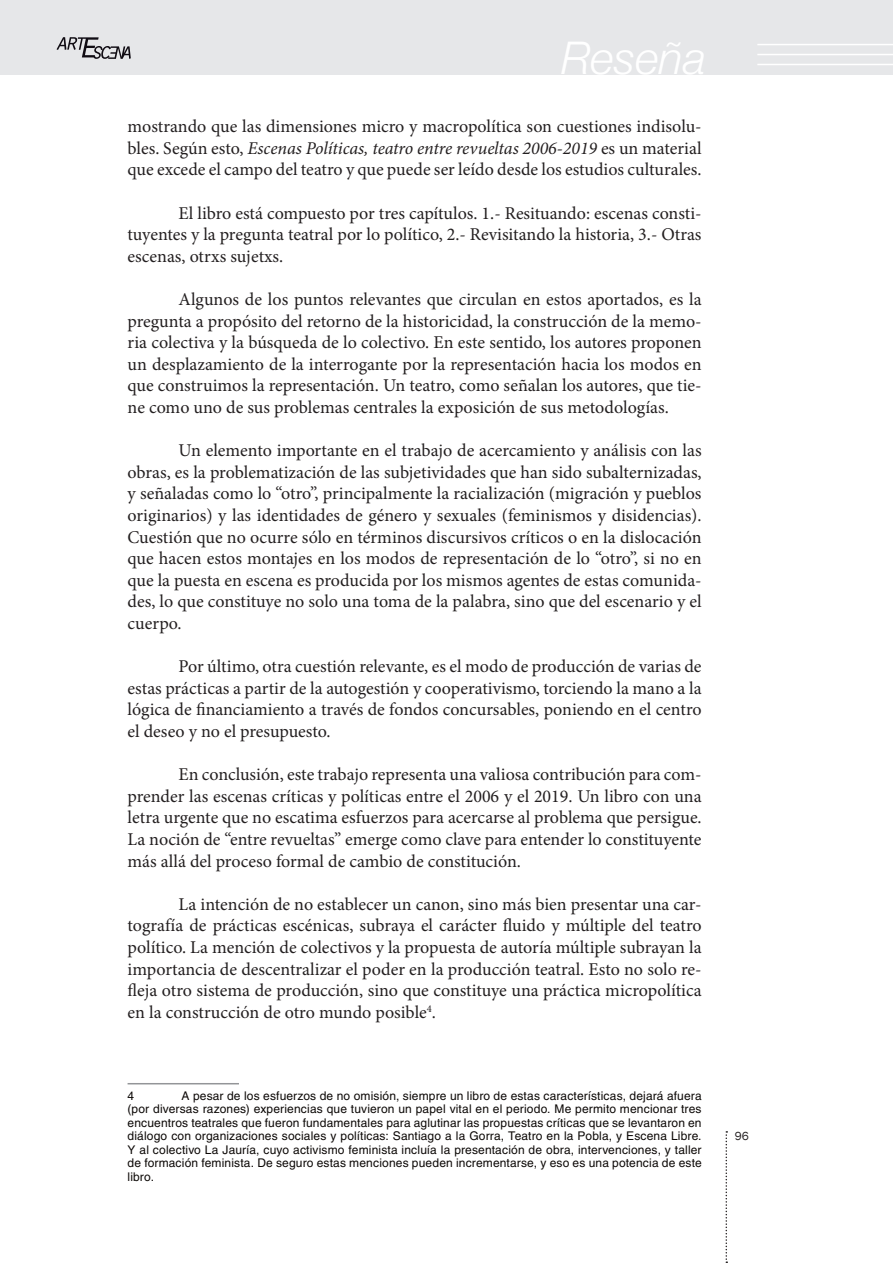
<style>
.page{position:relative;width:893px;height:1263px;background:#fff}
.page>*{position:absolute;margin:0;border:0;box-sizing:border-box;transform-origin:0 0}
.t1{font:italic 300 45px "Helvetica Neue";color:#fff}
.t2{font:18px/21.6px "Minion Pro";color:#231f20;text-align:justify}
.t3{font:12px/13.5px "Helvetica LT Std";letter-spacing:.015em;color:#0c0806;text-align:justify}
.t4{font:12px "Franklin Gothic";color:#231f20}
.s1{font-style:italic}
</style>
<div class="page">
<div style="left:0;top:0;width:893px;height:74px;background:#e6e7e9"></div>
<svg style="left:725px;top:1131px;width:2px;height:132px"></svg>
<hr style="left:757px;top:64px;width:136px;height:1px;background:#fff">
<hr style="left:757px;top:54px;width:136px;height:1px;background:#fff">
<hr style="left:757px;top:44px;width:136px;height:1px;background:#fff">
<svg style="left:57px;top:37px;width:74px;height:22px"></svg>
<hr style="left:128px;top:1083px;width:111px;height:1px;background:#939598">
<h1 class="t1" style="left:561px;top:31px;width:147px">Reseña</h1>
<p class="t2" style="left:128px;top:116px;width:576px">mostrando que las dimensiones micro y macropolítica son cuestiones indisolu&shy;bles. Según esto, <span class="s1">Escenas Políticas, teatro entre revueltas 2006-2019</span> es un material que excede el campo del teatro y que puede ser leído desde los estudios culturales.</p>
<p class="t2" style="left:128px;top:202px;width:576px;text-indent:51px">El libro está compuesto por tres capítulos. 1.- Resituando: escenas consti&shy;tuyentes y la pregunta teatral por lo político, 2.- Revisitando la historia, 3.- Otras escenas, otrxs sujetxs.</p>
<p class="t2" style="left:128px;top:288px;width:576px;text-indent:51px">Algunos de los puntos relevantes que circulan en estos aportados, es la pregunta a propósito del retorno de la historicidad, la construcción de la memo&shy;ria colectiva y la búsqueda de lo colectivo. En este sentido, los autores proponen un desplazamiento de la interrogante por la representación hacia los modos en que construimos la representación. Un teatro, como señalan los autores, que tie&shy;ne como uno de sus problemas centrales la exposición de sus metodologías.</p>
<p class="t2" style="left:128px;top:440px;width:576px;text-indent:51px">Un elemento importante en el trabajo de acercamiento y análisis con las obras, es la problematización de las subjetividades que han sido subalternizadas, y señaladas como lo “otro”, principalmente la racialización (migración y pueblos originarios) y las identidades de género y sexuales (feminismos y disidencias).<br>Cuestión que no ocurre sólo en términos discursivos críticos o en la dislocación que hacen estos montajes en los modos de representación de lo “otro”, si no en que la puesta en escena es producida por los mismos agentes de estas comunida&shy;des, lo que constituye no solo una toma de la palabra, sino que del escenario y el cuerpo.</p>
<p class="t2" style="left:128px;top:656px;width:576px;text-indent:51px">Por último, otra cuestión relevante, es el modo de producción de varias de estas prácticas a partir de la autogestión y cooperativismo, torciendo la mano a la lógica de financiamiento a través de fondos concursables, poniendo en el centro el deseo y no el presupuesto.</p>
<p class="t2" style="left:128px;top:764px;width:576px;text-indent:51px">En conclusión, este trabajo representa una valiosa contribución para com&shy;prender las escenas críticas y políticas entre el 2006 y el 2019. Un libro con una letra urgente que no escatima esfuerzos para acercarse al problema que persigue.<br>La noción de “entre revueltas” emerge como clave para entender lo constituyente más allá del proceso formal de cambio de constitución.</p>
<p class="t2" style="left:128px;top:893px;width:576px;text-indent:51px">La intención de no establecer un canon, sino más bien presentar una car&shy;tografía de prácticas escénicas, subraya el carácter fluido y múltiple del teatro político. La mención de colectivos y la propuesta de autoría múltiple subrayan la importancia de descentralizar el poder en la producción teatral. Esto no solo re&shy;fleja otro sistema de producción, sino que constituye una práctica micropolítica en la construcción de otro mundo posible<sup>4</sup>.</p>
<p class="t3" style="left:128px;top:1088px;width:576px;text-indent:54px">A pesar de los esfuerzos de no omisión, siempre un libro de estas características, dejará afuera (por diversas razones) experiencias que tuvieron un papel vital en el periodo. Me permito mencionar tres encuentros teatrales que fueron fundamentales para aglutinar las propuestas críticas que se levantaron en diálogo con organizaciones sociales y políticas: Santiago a la Gorra, Teatro en la Pobla, y Escena Libre.<br>Y al colectivo La Jauría, cuyo activismo feminista incluía la presentación de obra, intervenciones, y taller de formación feminista. De seguro estas menciones pueden incrementarse, y eso es una potencia de este libro.</p>
<p class="t3" style="left:128px;top:1088px;width:8px">4</p>
<p class="t4" style="left:735px;top:1129px;width:16px">96</p>
</div>
